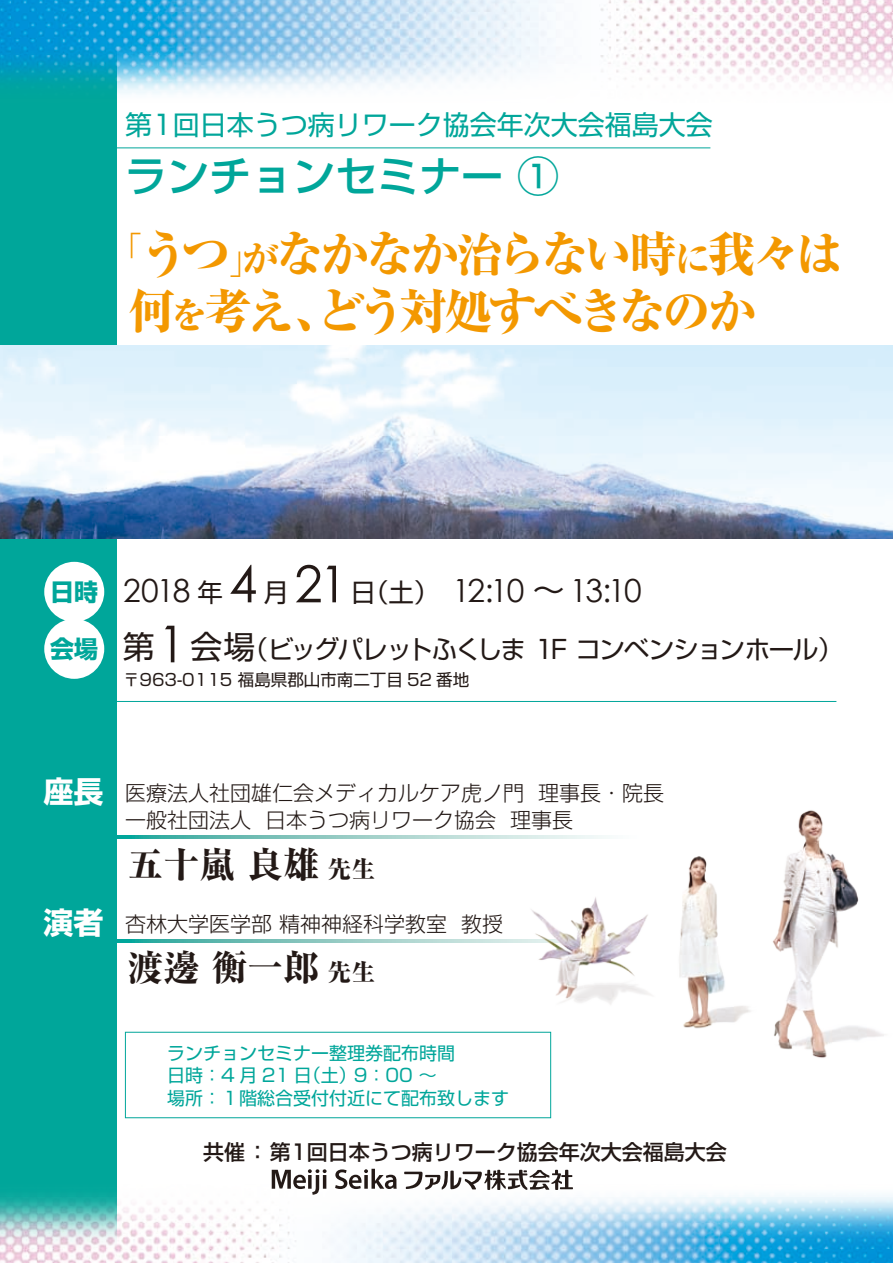
<style>
.page{position:relative;width:893px;height:1263px;background:#fff}
.page>*{position:absolute;margin:0;border:0;box-sizing:border-box;transform-origin:0 0}
.t1{font:800 48px/57px "Ryumin Pro";letter-spacing:-.08em;color:#f39800}
.t2{font:500 42px "Shin Go Pro";color:#00a69a}
.t3{font:800 36px "Ryumin Pro";color:#231916}
.t4{font:31.8px "Century Gothic";letter-spacing:-.055em;color:#231916}
.t5{font:700 30px "Shin Go Pro";color:#fff}
.t6{font:27px "Shin Go Pro";color:#00a69a}
.t7{font:25.5px "Shin Go Pro";letter-spacing:-.065em;color:#231916}
.t8{font:700 24px "Shin Go Pro";color:#00a69a}
.t9{font:300 21px/27px "Shin Go Pro";color:#231916}
.t10{font:500 21px "Shin Go Pro";color:#231916}
.t11{font:18px/22.5px "Shin Go Pro";color:#00a69a}
.t12{font:16.5px "Shin Go Pro";color:#231916}
.s1{font-size:28.05px}
.s2{font-size:36px}
.s3{font-family:"Shin Go Pro";font-size:25.5px}
.s4{font-size:51px}
.s5{font-family:"Shin Go Pro"}
.s6{font-size:31.8px}
.s7{font-family:"Century Gothic";font-size:51px}
.s8{font-size:24px}
</style>
<div class="page">
<img style="left:0;top:0;width:893px;height:1263px">
<hr style="left:0;top:701px;width:836px;height:1px;background:#00a69a">
<svg style="left:116px;top:836px;width:524px;height:2px"></svg>
<svg style="left:116px;top:940px;width:409px;height:3px"></svg>
<img style="left:525px;top:893px;width:140px;height:118px">
<img style="left:665px;top:843px;width:96px;height:203px">
<img style="left:763px;top:801px;width:130px;height:280px">
<p class="t6" style="left:125px;top:103px;width:589px">第1回日本うつ病リワーク協会年次大会福島大会</p>
<h2 class="t2" style="left:125px;top:142px;width:435px">ランチョンセミナー ①</h2>
<h1 class="t1" style="left:114px;top:222px;width:730px"><sup>「</sup>うつ<span class="s1">」</span><span class="s2">が</span>なかなか治らない時<span class="s2">に</span>我々は何<span class="s2">を</span>考え、どう対処すべきなのか</h1>
<p class="t8" style="left:50px;top:573px;width:49px">日時</p>
<p class="t8" style="left:50px;top:630px;width:49px">会場</p>
<h3 class="t4" style="left:123px;top:571px;width:520px">2018 <span class="s3">年</span> <span class="s4">4</span> <span class="s3">月</span> <span class="s4">21</span><span class="s3">日（土）</span> 12:10 <span class="s5">～</span> 13:10</h3>
<p class="t7" style="left:123px;top:629px;width:722px"><span class="s6">第</span><span class="s7">1</span> <span class="s6">会場</span>（ビッグパレットふくしま 1F コンベンションホール）</p>
<p class="t12" style="left:123px;top:666px;width:348px">〒963-0115 福島県郡山市南二丁目 52 番地</p>
<h3 class="t5" style="left:44px;top:768px;width:62px">座長</h3>
<h3 class="t5" style="left:44px;top:899px;width:62px">演者</h3>
<p class="t9" style="left:125px;top:777px;width:561px">医療法人社団雄仁会メディカルケア虎ノ門 理事長・院長　一般社団法人 日本うつ病リワーク協会 理事長</p>
<h3 class="t3" style="left:128px;top:836px;width:249px">五十嵐 良雄 <span class="s8">先生</span></h3>
<p class="t9" style="left:125px;top:907px;width:379px">杏林大学医学部 精神神経科学教室 教授</p>
<h3 class="t3" style="left:128px;top:939px;width:249px">渡邊 衡一郎 <span class="s8">先生</span></h3>
<p class="t11" style="left:167px;top:1039px;width:344px">ランチョンセミナー整理券配布時間<br>日時：4 月 21 日（土）9：00 ～<br>場所：１階総合受付付近にて配布致します</p>
<p class="t10" style="left:203px;top:1134px;width:525px">共催 ： 第1回日本うつ病リワーク協会年次大会福島大会</p>
</div>
